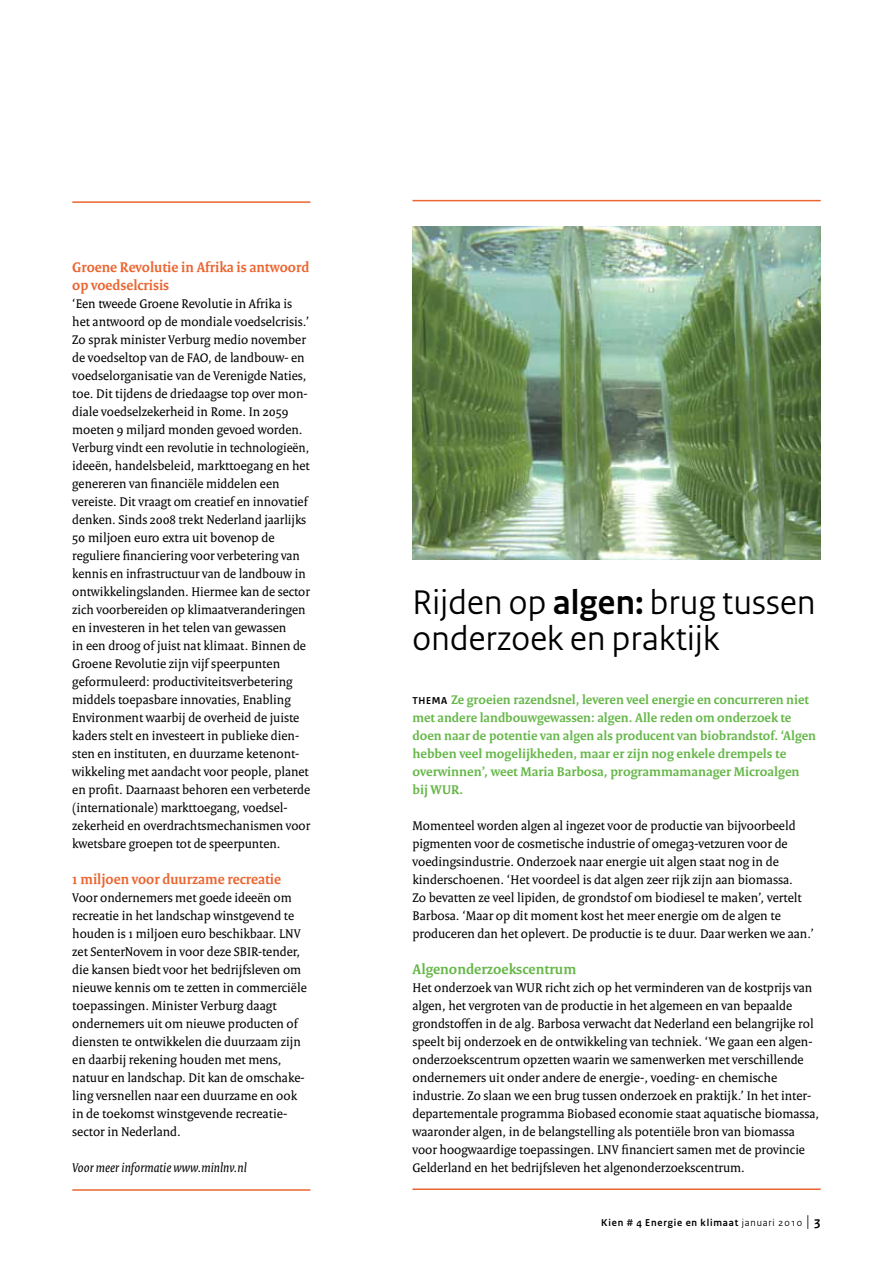
<style>
.page{position:relative;width:893px;height:1263px;background:#fff}
.page>*{position:absolute;margin:0;border:0;box-sizing:border-box;transform-origin:0 0}
.t1{font:36px/36px "Rijksoverheid Sans";letter-spacing:.01em;color:#000}
.t2{font:700 15px/18px "Rijksoverheid Serif";color:#eb6530}
.t3{font:700 15px "Rijksoverheid Serif";color:#65b748}
.t4{font:13.5px/18px "Rijksoverheid Serif";color:#000}
.t5{font:700 13.5px/18px "Rijksoverheid Serif";color:#65b748}
.t6{font:italic 13.5px "Rijksoverheid Serif";letter-spacing:.01em;color:#000}
.t7{font:700 10.5px "Rijksoverheid Sans";letter-spacing:.08em;color:#000}
.s1{font-weight:700}
.s2{font-family:"Rijksoverheid Sans";font-size:10.5px;color:#000}
.s3{font-weight:400}
.s4{font-weight:400;font-size:16.5px}
.s5{font-size:13.5px}
</style>
<div class="page">
<img style="left:412px;top:226px;width:409px;height:334px">
<hr style="left:412px;top:1188px;width:409px;height:2px;background:#eb6530">
<hr style="left:412px;top:200px;width:409px;height:1px;background:#eb6530">
<hr style="left:72px;top:1189px;width:238px;height:2px;background:#eb6530">
<hr style="left:72px;top:201px;width:238px;height:2px;background:#eb6530">
<p class="t2" style="left:72px;top:258px;width:238px">Groene Revolutie in Afrika is antwoord op voedselcrisis</p>
<p class="t4" style="left:72px;top:294px;width:240px">‘Een tweede Groene Revolutie in Afrika is het antwoord op de mondiale voedselcrisis.’ Zo sprak minister Verburg medio november de voedseltop van de FAO, de landbouw- en voedselorganisatie van de Verenigde Naties, toe. Dit tijdens de driedaagse top over mon&shy;diale voedselzekerheid in Rome. In 2059 moeten 9 miljard monden gevoed worden.<br>Verburg vindt een revolutie in technologieën, ideeën, handelsbeleid, markttoegang en het genereren van financiële middelen een vereiste. Dit vraagt om creatief en innovatief denken. Sinds 2008 trekt Nederland jaarlijks 50 miljoen euro extra uit bovenop de reguliere financiering voor verbetering van kennis en infrastructuur van de landbouw in ontwikkelingslanden. Hiermee kan de sector zich voorbereiden op klimaatveranderingen en investeren in het telen van gewassen<br>in een droog of juist nat klimaat. Binnen de Groene Revolutie zijn vijf speerpunten geformuleerd: productiviteitsverbetering middels toepasbare innovaties, Enabling Environment waarbij de overheid de juiste kaders stelt en investeert in publieke dien&shy;sten en instituten, en duurzame ketenont&shy;wikkeling met aandacht voor people, planet en profit. Daarnaast behoren een verbeterde (internationale) markttoegang, voedsel&shy;zekerheid en overdrachtsmechanismen voor kwetsbare groepen tot de speerpunten.</p>
<p class="t2" style="left:72px;top:870px;width:210px">1 miljoen voor duurzame recreatie</p>
<p class="t4" style="left:72px;top:888px;width:236px">Voor ondernemers met goede ideeën om recreatie in het landschap winstgevend te houden is 1 miljoen euro beschikbaar. LNV zet SenterNovem in voor deze SBIR-tender, die kansen biedt voor het bedrijfsleven om nieuwe kennis om te zetten in commerciële toepassingen. Minister Verburg daagt ondernemers uit om nieuwe producten of diensten te ontwikkelen die duurzaam zijn en daarbij rekening houden met mens, natuur en landschap. Dit kan de omschake&shy;ling versnellen naar een duurzame en ook in de toekomst winstgevende recreatie&shy;sector in Nederland.</p>
<p class="t6" style="left:72px;top:1159px;width:176px">Voor meer informatie www.minlnv.nl</p>
<h1 class="t1" style="left:412px;top:585px;width:405px">Rijden op <span class="s1">algen:</span> brug tussen onderzoek en praktijk</h1>
<p class="t5" style="left:412px;top:690px;width:405px"><span class="s2">THEMA</span> Ze groeien razendsnel, leveren veel energie en concurreren niet met andere landbouwgewassen: algen. Alle reden om onderzoek te doen naar de potentie van algen als producent van biobrandstof. ‘Algen hebben veel mogelijkheden, maar er zijn nog enkele drempels te overwinnen’, weet Maria Barbosa, programmamanager Microalgen bij WUR.</p>
<p class="t4" style="left:412px;top:816px;width:403px">Momenteel worden algen al ingezet voor de productie van bijvoorbeeld pigmenten voor de cosmetische industrie of omega3-vetzuren voor de voedingsindustrie. Onderzoek naar energie uit algen staat nog in de kinderschoenen. ‘Het voordeel is dat algen zeer rijk zijn aan biomassa.<br>Zo bevatten ze veel lipiden, de grondstof om biodiesel te maken’, vertelt Barbosa. ‘Maar op dit moment kost het meer energie om de algen te produceren dan het oplevert. De productie is te duur. Daar werken we aan.’</p>
<p class="t3" style="left:412px;top:960px;width:165px">Algenonderzoekscentrum</p>
<p class="t4" style="left:412px;top:978px;width:408px">Het onderzoek van WUR richt zich op het verminderen van de kostprijs van algen, het vergroten van de productie in het algemeen en van bepaalde grondstoffen in de alg. Barbosa verwacht dat Nederland een belangrijke rol speelt bij onderzoek en de ontwikkeling van techniek. ‘We gaan een algen&shy;onderzoekscentrum opzetten waarin we samenwerken met verschillende ondernemers uit onder andere de energie-, voeding- en chemische industrie. Zo slaan we een brug tussen onderzoek en praktijk.’ In het inter&shy;departementale programma Biobased economie staat aquatische biomassa, waaronder algen, in de belangstelling als potentiële bron van biomassa voor hoogwaardige toepassingen. LNV financiert samen met de provincie Gelderland en het bedrijfsleven het algenonderzoekscentrum.</p>
<p class="t7" style="left:601px;top:1217px;width:221px">Kien # 4 Energie en klimaat <span class="s3">januari 2010</span> <span class="s4">|</span> <span class="s5">3</span></p>
</div>
